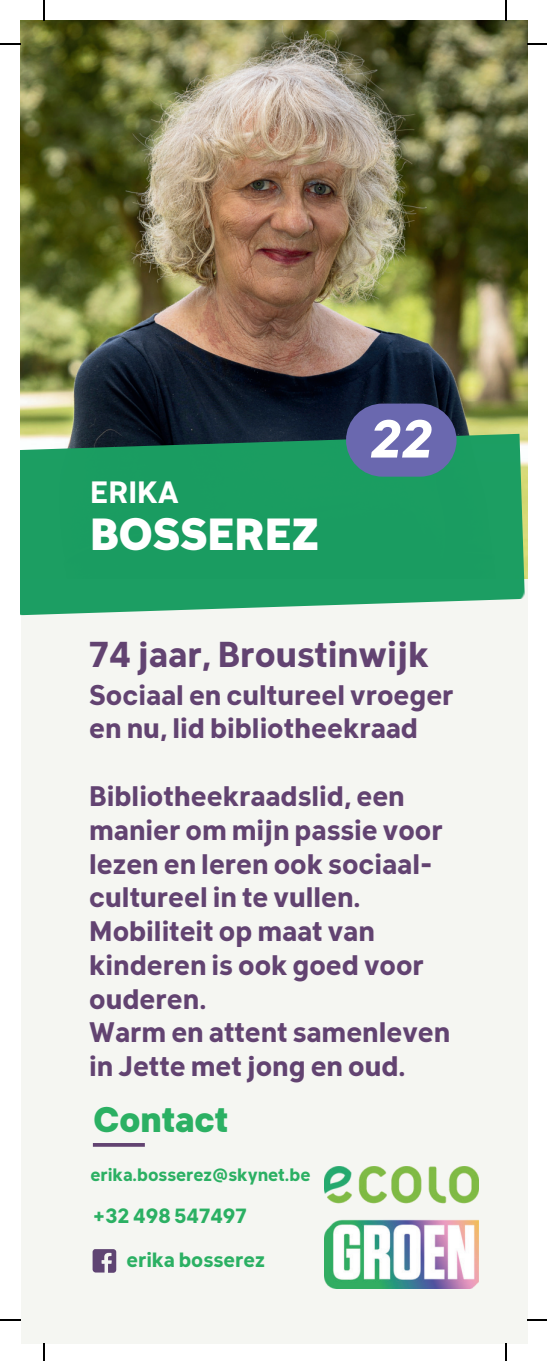
<style>
.page{position:relative;width:547px;height:1361px;background:#fff}
.page>*{position:absolute;margin:0;border:0;box-sizing:border-box;transform-origin:0 0}
.t1{font:italic 700 52.75px "Klima";color:#fff}
.t2{font:800 44.75px "Klima";color:#fff}
.t3{font:700 35px "Klima";color:#624371}
.t4{font:800 35px "Klima";color:#2bb063}
.t5{font:700 30px "Klima";color:#fff}
.t6{font:700 27.5px/33.8px "Klima";color:#624371}
.t7{font:700 20px "Klima";color:#2bb063}
.t8{font:700 17.5px "Klima";color:#2bb063}
</style>
<div class="page">
<div style="left:21px;top:21px;width:506px;height:1322px;background:#f5f6f2"></div>
<img style="left:21px;top:21px;width:506px;height:558px">
<img style="left:21px;top:434px;width:503px;height:181px">
<div style="left:346px;top:403px;width:110px;height:73px;background:#6a68af;border-radius:37px"></div>
<svg style="left:93px;top:1143px;width:52px;height:3px"></svg>
<svg style="left:92px;top:1249px;width:24px;height:23px"></svg>
<img style="left:324px;top:1166px;width:154px;height:122px">
<hr style="left:43px;top:0;width:2px;height:21px;background:#000">
<hr style="left:0;top:43px;width:21px;height:2px;background:#000">
<hr style="left:504px;top:0;width:2px;height:21px;background:#000">
<svg style="left:527px;top:43px;width:19px;height:2px"></svg>
<svg style="left:43px;top:1343px;width:2px;height:17px"></svg>
<hr style="left:0;top:1318px;width:21px;height:2px;background:#000">
<svg style="left:504px;top:1343px;width:2px;height:17px"></svg>
<svg style="left:527px;top:1318px;width:19px;height:2px"></svg>
<p class="t5" style="left:90px;top:466px;width:90px">ERIKA</p>
<h2 class="t2" style="left:90px;top:494px;width:230px">BOSSEREZ</h2>
<h1 class="t1" style="left:370px;top:392px;width:64px">22</h1>
<p class="t3" style="left:89px;top:624px;width:341px">74 jaar, Broustinwijk</p>
<p class="t6" style="left:89px;top:674px;width:365px">Sociaal en cultureel vroeger en nu, lid bibliotheekraad</p>
<p class="t6" style="left:89px;top:776px;width:362px">Bibliotheekraadslid, een manier om mijn passie voor lezen en leren ook sociaal&shy;cultureel in te vullen.<br>Mobiliteit op maat van kinderen is ook goed voor ouderen.<br>Warm en attent samenleven in Jette met jong en oud.</p>
<p class="t4" style="left:93px;top:1087px;width:136px">Contact</p>
<p class="t8" style="left:90px;top:1158px;width:221px">erika.bosserez@skynet.be</p>
<p class="t7" style="left:93px;top:1198px;width:155px">+32 498 547497</p>
<p class="t7" style="left:126px;top:1242px;width:140px">erika bosserez</p>
</div>
